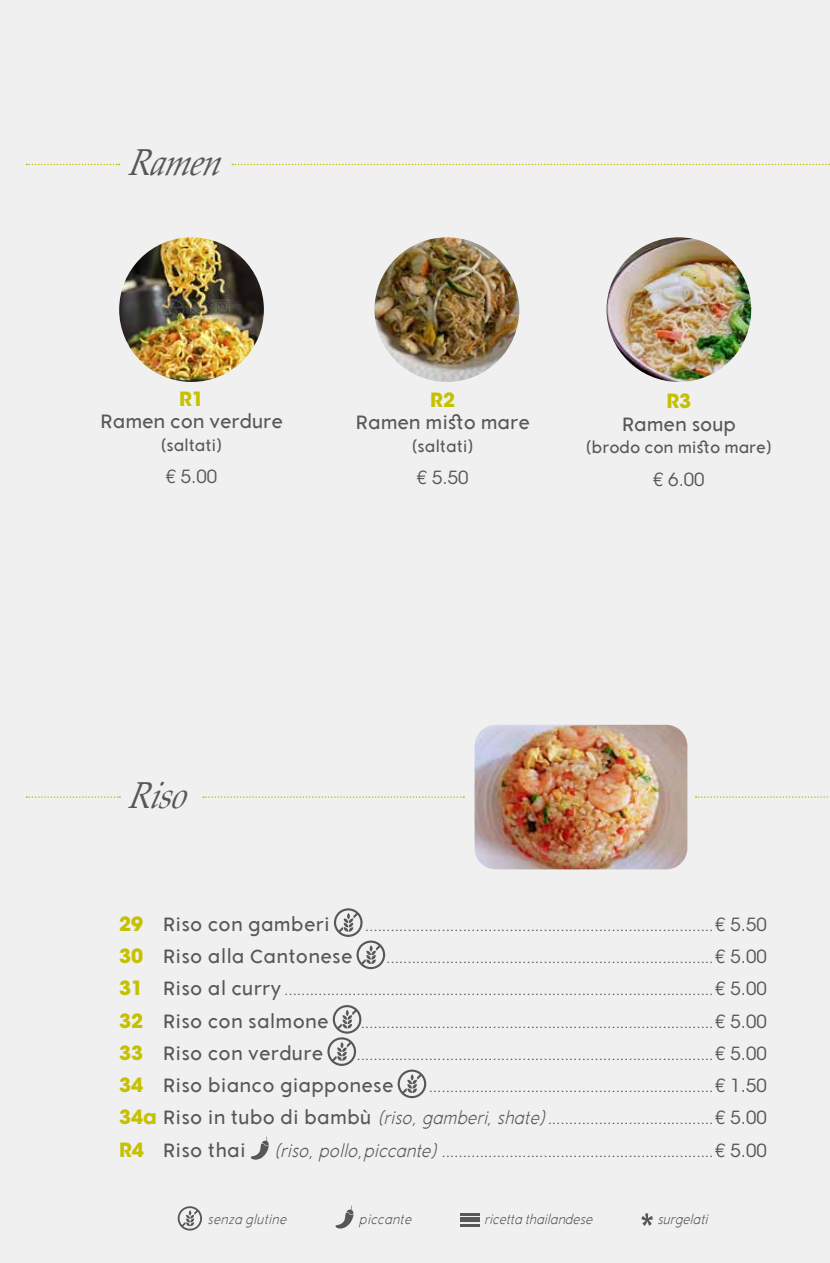
<style>
.page{position:relative;width:830px;height:1263px;background:#fff}
.page>*{position:absolute;margin:0;border:0;box-sizing:border-box;transform-origin:0 0}
.t1{font:italic 37.5px "Palatino Linotype";color:#575756;scale:.88 1}
.t2{font:19.5px "Aron Grotesque";letter-spacing:.015em;color:#575756}
.t3{font:700 19.5px "ITC Avant Garde Std";color:#c6c100}
.t4{font:18px "ITC Avant Garde Std";color:#575756}
.t5{font:16.5px "Aron Grotesque";color:#575756}
.t6{font:300 condensed 15px/32.2px "Futura Std";color:#575756;text-align:right}
.t7{font:italic 300 13.5px "Aron Grotesque";color:#575756;scale:.88 1}
.s1{font-family:"ITC Avant Garde Std";font-weight:700;color:#c6c100}
.s2{font-family:"ITC Avant Garde Std";font-weight:400;font-stretch:normal;font-size:18px}
.s3{font-family:"ITC Avant Garde Std";font-weight:700;font-stretch:normal;font-size:19.5px;color:#c6c100}
.s4{font-family:"Aron Grotesque";font-weight:400;font-stretch:normal;font-size:19.5px}
.s5{font-family:"Aron Grotesque";font-style:italic;font-stretch:normal;font-size:18px}
</style>
<div class="page">
<div style="left:0;top:0;width:829px;height:1263px;background:#f0f0f0"></div>
<svg style="left:178px;top:1206px;width:24px;height:24px"></svg>
<svg style="left:460px;top:1213px;width:19px;height:2px"></svg>
<hr style="left:460px;top:1218px;width:19px;height:4px;background:#575756">
<svg style="left:460px;top:1224px;width:19px;height:2px"></svg>
<svg style="left:335px;top:1205px;width:18px;height:23px"></svg>
<svg style="left:641px;top:1213px;width:11px;height:13px"></svg>
<svg style="left:695px;top:796px;width:135px;height:2px"></svg>
<svg style="left:26px;top:796px;width:94px;height:2px"></svg>
<svg style="left:203px;top:796px;width:261px;height:2px"></svg>
<img style="left:474px;top:725px;width:213px;height:144px">
<svg style="left:232px;top:164px;width:598px;height:1px"></svg>
<svg style="left:26px;top:164px;width:93px;height:1px"></svg>
<img style="left:119px;top:237px;width:145px;height:145px;border-radius:72px">
<img style="left:374px;top:237px;width:145px;height:145px;border-radius:72px">
<img style="left:606px;top:237px;width:144px;height:145px;border-radius:72px">
<svg style="left:334px;top:908px;width:51px;height:61px"></svg>
<svg style="left:327px;top:1005px;width:34px;height:61px"></svg>
<svg style="left:397px;top:1069px;width:29px;height:29px"></svg>
<svg style="left:250px;top:1137px;width:19px;height:23px"></svg>
<h1 class="t1" style="left:128px;top:135px;width:119px">Ramen</h1>
<h2 class="t3" style="left:179px;top:386px;width:26px">R1</h2>
<h2 class="t2" style="left:100px;top:410px;width:184px">Ramen con verdure</h2>
<p class="t5" style="left:160px;top:436px;width:64px">(saltati)</p>
<p class="t4" style="left:166px;top:466px;width:53px">€ 5.00</p>
<h2 class="t3" style="left:430px;top:387px;width:26px">R2</h2>
<h2 class="t2" style="left:355px;top:411px;width:175px">Ramen misto mare</h2>
<p class="t5" style="left:411px;top:437px;width:64px">(saltati)</p>
<p class="t4" style="left:417px;top:467px;width:53px">€ 5.50</p>
<h2 class="t3" style="left:666px;top:388px;width:26px">R3</h2>
<h2 class="t2" style="left:621px;top:413px;width:116px">Ramen soup</h2>
<p class="t5" style="left:585px;top:438px;width:188px">(brodo con misto mare)</p>
<p class="t4" style="left:652px;top:468px;width:53px">€ 6.00</p>
<h1 class="t1" style="left:128px;top:768px;width:80px">Riso</h1>
<h2 class="t2" style="left:119px;top:913px;width:212px"><span class="s1">29</span> Riso con gamberi</h2>
<p class="t6" style="left:365px;top:909px;width:402px">..................................................................................<span class="s2">€ 5.50</span></p>
<h2 class="t2" style="left:119px;top:945px;width:235px"><span class="s1">30</span> Riso alla Cantonese</h2>
<p class="t6" style="left:119px;top:941px;width:648px">.............................................................................<span class="s2">€ 5.00<br></span><span class="s3">31</span> <span class="s4">Riso al curry</span> .....................................................................................................<span class="s2">€ 5.00</span></p>
<h2 class="t2" style="left:119px;top:1009px;width:211px"><span class="s1">32</span> Riso con salmone</h2>
<p class="t6" style="left:361px;top:1006px;width:407px">...................................................................................<span class="s2">€ 5.00</span></p>
<h2 class="t2" style="left:119px;top:1042px;width:205px"><span class="s1">33</span> Riso con verdure</h2>
<p class="t6" style="left:357px;top:1038px;width:411px">....................................................................................<span class="s2">€ 5.00</span></p>
<h2 class="t2" style="left:119px;top:1074px;width:276px"><span class="s1">34</span> Riso bianco giapponese</h2>
<p class="t6" style="left:119px;top:1070px;width:648px">...................................................................<span class="s2">€ 1.50<br></span><span class="s3">34a</span> <span class="s4">Riso in tubo di bambù</span> <span class="s5">(riso,gamberi,shate)</span>.......................................<span class="s2">€ 5.00</span></p>
<h2 class="t2" style="left:119px;top:1138px;width:128px"><span class="s1">R4</span> Riso thai</h2>
<p class="t6" style="left:273px;top:1135px;width:494px"><span class="s5">(riso,pollo,piccante)</span>................................................................<span class="s2">€ 5.00</span></p>
<p class="t7" style="left:207px;top:1211px;width:95px">senza glutine</p>
<p class="t7" style="left:359px;top:1211px;width:65px">piccante</p>
<p class="t7" style="left:484px;top:1211px;width:128px">ricetta thailandese</p>
<p class="t7" style="left:657px;top:1211px;width:62px">surgelati</p>
</div>
